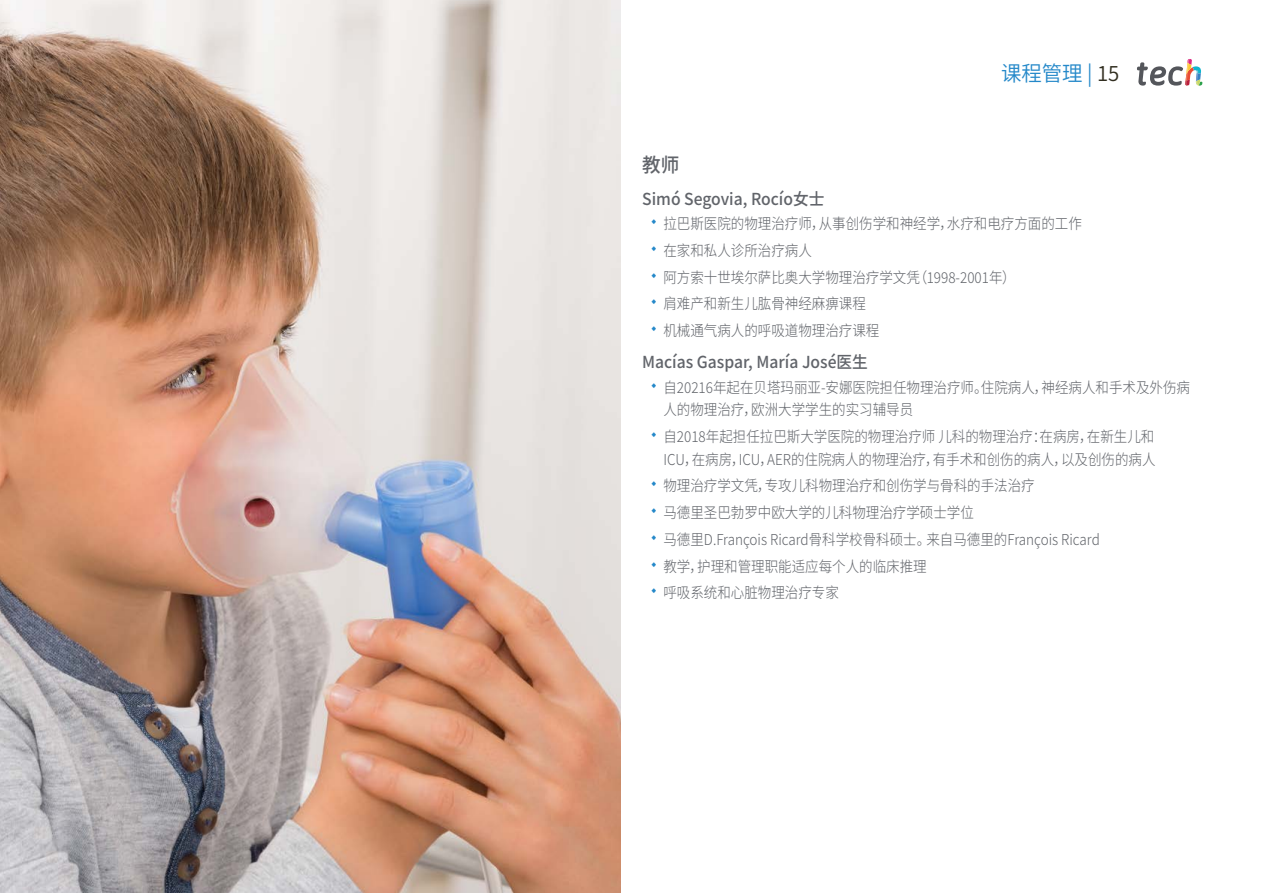
<style>
.page{position:relative;width:1263px;height:893px;background:#fff}
.page>*{position:absolute;margin:0;border:0;box-sizing:border-box;transform-origin:0 0}
.t1{font:21px "Source Han Sans CN";color:#2488c9}
.t2{font:500 19.5px "Source Han Sans CN";color:#61646a;scale:.95 1}
.t3{font:500 16.5px "Source Han Sans CN";color:#61646a;scale:.95 1}
.t4{font:300 15px/26.7px "Source Han Sans CN";color:#61646a;scale:.9 1}
.s1{color:#312e20}
</style>
<div class="page">
<svg style="left:1137px;top:59px;width:65px;height:27px"></svg>
<img style="left:0;top:0;width:621px;height:893px">
<h1 class="t1" style="left:1001px;top:61px;width:120px">课程管理 | <span class="s1">15</span></h1>
<h2 class="t2" style="left:642px;top:154px;width:41px">教师</h2>
<p class="t3" style="left:642px;top:189px;width:193px">Simó Segovia, Rocío女士</p>
<p class="t4" style="left:663px;top:211px;width:466px">拉巴斯医院的物理治疗师，从事创伤学和神经学，水疗和电疗方面的工作在家和私人诊所治疗病人<br>阿方索十世埃尔萨比奥大学物理治疗学文凭（1998-2001年）<br>肩难产和新生儿肱骨神经麻痹课程<br>机械通气病人的呼吸道物理治疗课程</p>
<p class="t3" style="left:642px;top:353px;width:239px">Macías Gaspar, María José医生</p>
<p class="t4" style="left:663px;top:376px;width:587px;line-height:22.5px">自20216年起在贝塔玛丽亚-安娜医院担任物理治疗师。住院病人，神经病人和手术及外伤病人的物理治疗，欧洲大学学生的实习辅导员</p>
<p class="t4" style="left:663px;top:426px;width:548px;line-height:22.5px">自2018年起担任拉巴斯大学医院的物理治疗师 儿科的物理治疗：在病房，在新生儿和<br>ICU，在病房，ICU，AER的住院病人的物理治疗，有手术和创伤的病人，以及创伤的病人</p>
<p class="t4" style="left:663px;top:473px;width:486px">物理治疗学文凭，专攻儿科物理治疗和创伤学与骨科的手法治疗<br>马德里圣巴勃罗中欧大学的儿科物理治疗学硕士学位<br>马德里D.François Ricard骨科学校骨科硕士。来自马德里的François Ricard教学，护理和管理职能适应每个人的临床推理<br>呼吸系统和心脏物理治疗专家</p>
</div>
